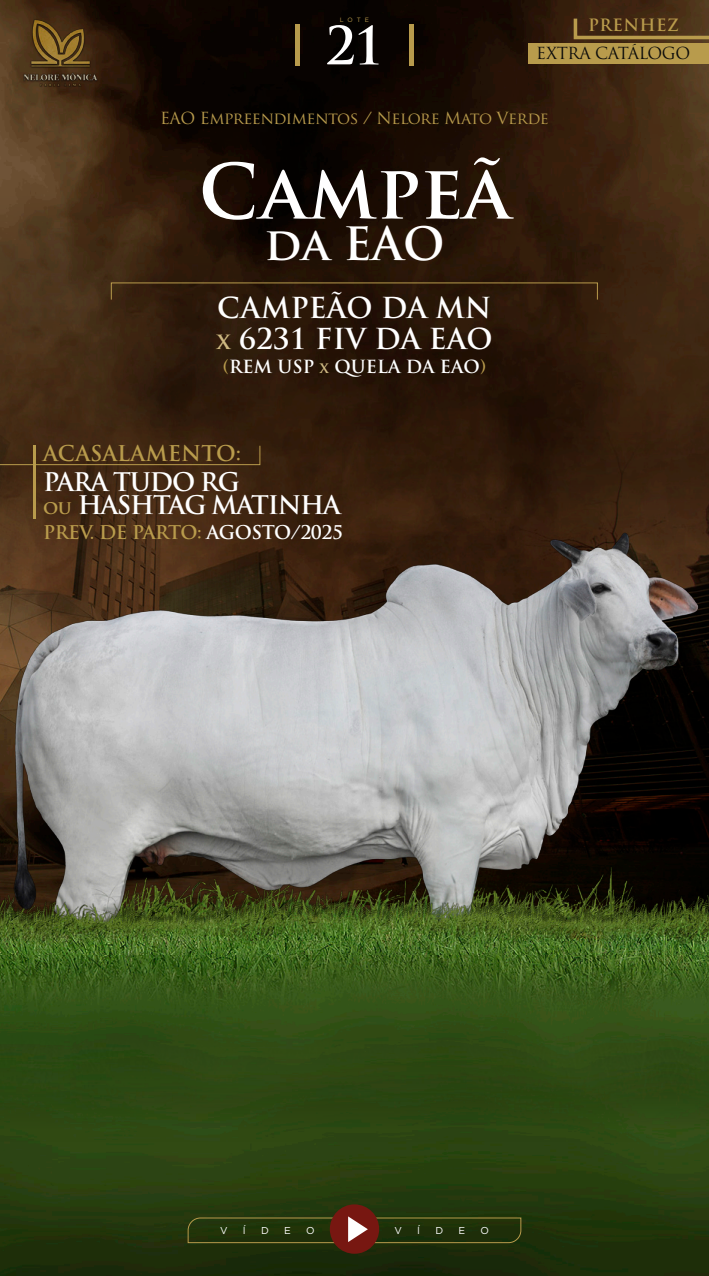
<style>
.page{position:relative;width:709px;height:1276px;background:#fff}
.page>*{position:absolute;margin:0;border:0;box-sizing:border-box;transform-origin:0 0}
.t1{font:700 74px "Trajan Pro";color:#fff}
.t2{font:700 51.25px "Trajan Pro";color:#fff}
.t3{font:700 44.75px "Trajan Pro";color:#fff}
.t4{font:700 28.12px "Trajan Pro";color:#fff}
.t5{font:700 25px "Trajan Pro";letter-spacing:-.05em;color:#fff}
.t6{font:700 21.25px "Trajan Pro";color:#b89b4c}
.t7{font:700 18.5px "Trajan Pro";letter-spacing:-.025em;color:#b89b4c}
.t8{font:700 17.62px "Trajan Pro";color:#fff}
.t9{font:700 16.62px "Trajan Pro";letter-spacing:.03em;color:#b89b4c}
.t10{font:16.25px "Trajan Pro";letter-spacing:-.025em;color:#b89b4c}
.t11{font:16.25px "Trajan Pro";letter-spacing:-.025em;color:#0a0a0a}
.t12{font:10px "Gotham";color:#fff}
.t13{font:6.25px "Gotham";color:#b89b4c}
.s1{font-size:22.5px;color:#ceb982}
.s2{color:#b89b4c}
.s3{font-size:15px;color:#ceb982}
.s4{font-size:18.5px;color:#b89b4c}
.s5{color:#fff}
</style>
<div class="page">
<img style="left:0;top:0;width:709px;height:91px">
<img style="left:0;top:91px;width:709px;height:427px">
<svg style="left:573px;top:17px;width:136px;height:22px;background:#583d1d"></svg>
<img style="left:0;top:1141px;width:709px;height:135px">
<img style="left:0;top:955px;width:709px;height:186px">
<div style="left:330px;top:1204px;width:49px;height:49px;background:#771711;border-radius:50%"></div>
<svg style="left:187px;top:1216px;width:334px;height:27px;background:#383a14"></svg>
<div style="left:295px;top:25px;width:5px;height:41px;background:#b89b4c"></div>
<hr style="left:409px;top:25px;width:4px;height:41px;background:#b89b4c">
<svg style="left:0;top:445px;width:260px;height:20px;background:#442b14"></svg>
<hr style="left:33px;top:445px;width:2px;height:73px;background:#b89b4c">
<img style="left:14px;top:15px;width:93px;height:75px">
<img style="left:0;top:518px;width:709px;height:363px">
<div style="left:528px;top:43px;width:181px;height:21px;background:#b89b4c"></div>
<img style="left:0;top:881px;width:709px;height:74px">
<p class="t13" style="left:340px;top:16px;width:31px">LOTE</p>
<p class="t2" style="left:325px;top:14px;width:60px">21</p>
<p class="t9" style="left:588px;top:15px;width:93px">PRENHEZ</p>
<p class="t11" style="left:536px;top:43px;width:156px">EXTRA CATÁLOGO</p>
<p class="t10" style="left:160px;top:108px;width:390px">EAO Empreendimentos / Nelore Mato Verde</p>
<p class="t1" style="left:199px;top:146px;width:313px">Campeã</p>
<p class="t3" style="left:264px;top:216px;width:181px">da EAO</p>
<p class="t4" style="left:217px;top:290px;width:276px">CAMPEÃO DA MN</p>
<p class="t4" style="left:216px;top:321px;width:278px"><span class="s1">x</span> 6231 FIV DA EAO</p>
<p class="t8" style="left:223px;top:356px;width:265px"><span class="s2">(</span>REM USP <span class="s3">x</span> QUELA DA EAO<span class="s2">)</span></p>
<h3 class="t6" style="left:43px;top:440px;width:199px">ACASALAMENTO:</h3>
<p class="t5" style="left:43px;top:466px;width:198px">PARA TUDO RG</p>
<p class="t5" style="left:43px;top:489px;width:299px"><span class="s4">ou</span> HASHTAG MATINHA</p>
<p class="t7" style="left:43px;top:521px;width:302px">PREV. DE PARTO: <span class="s5">AGOSTO/2025</span></p>
<p class="t12" style="left:220px;top:1224px;width:9px">V</p>
<p class="t12" style="left:243px;top:1224px;width:4px">Í</p>
<p class="t12" style="left:261px;top:1224px;width:9px">D</p>
<p class="t12" style="left:284px;top:1224px;width:8px">E</p>
<p class="t12" style="left:306px;top:1224px;width:10px">O</p>
<p class="t12" style="left:394px;top:1224px;width:9px">V</p>
<p class="t12" style="left:417px;top:1224px;width:4px">Í</p>
<p class="t12" style="left:435px;top:1224px;width:9px">D</p>
<p class="t12" style="left:458px;top:1224px;width:8px">E</p>
<p class="t12" style="left:480px;top:1224px;width:10px">O</p>
</div>
